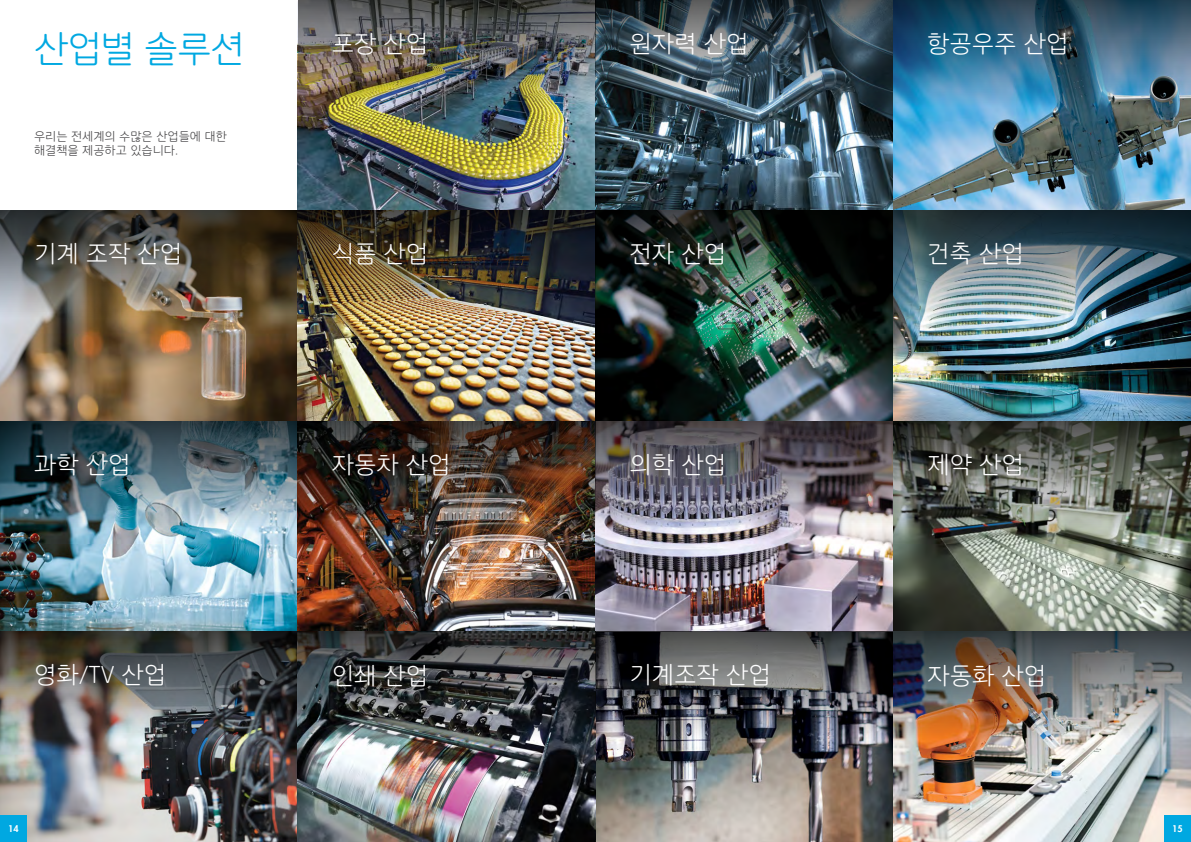
<style>
.page{position:relative;width:1191px;height:842px;background:#fff}
.page>*{position:absolute;margin:0;border:0;box-sizing:border-box;transform-origin:0 0}
.t1{font:37px "TT Gulim L";letter-spacing:-.04em;color:#00a8e1}
.t2{font:24px "TT Gulim L";letter-spacing:-.01em;color:#fff}
.t3{font:12px/14px "TT Gulim L";letter-spacing:-.01em;color:#414042}
.t4{font:800 9px "Futura Std";color:#fff}
</style>
<div class="page">
<img style="left:595px;top:749px;width:298px;height:93px">
<img style="left:298px;top:118px;width:297px;height:92px">
<img style="left:595px;top:118px;width:298px;height:92px">
<img style="left:893px;top:118px;width:298px;height:92px">
<img style="left:0;top:328px;width:298px;height:93px">
<img style="left:0;top:539px;width:298px;height:92px">
<img style="left:0;top:749px;width:298px;height:93px">
<img style="left:298px;top:328px;width:297px;height:93px">
<img style="left:595px;top:328px;width:298px;height:93px">
<img style="left:893px;top:328px;width:298px;height:93px">
<img style="left:298px;top:539px;width:297px;height:92px">
<img style="left:595px;top:539px;width:298px;height:92px">
<svg style="left:893px;top:539px;width:298px;height:92px"></svg>
<img style="left:298px;top:749px;width:297px;height:93px">
<img style="left:893px;top:749px;width:298px;height:93px">
<img style="left:298px;top:0;width:297px;height:118px">
<svg style="left:595px;top:0;width:298px;height:118px"></svg>
<img style="left:893px;top:0;width:298px;height:118px">
<img style="left:0;top:210px;width:298px;height:118px">
<img style="left:0;top:421px;width:298px;height:118px">
<img style="left:0;top:631px;width:298px;height:118px">
<img style="left:298px;top:210px;width:297px;height:118px">
<img style="left:595px;top:210px;width:298px;height:118px">
<img style="left:893px;top:210px;width:298px;height:118px">
<img style="left:298px;top:421px;width:297px;height:118px">
<img style="left:595px;top:421px;width:298px;height:118px">
<svg style="left:893px;top:421px;width:298px;height:118px"></svg>
<img style="left:298px;top:631px;width:297px;height:118px">
<img style="left:595px;top:631px;width:298px;height:118px">
<img style="left:893px;top:631px;width:298px;height:118px">
<div style="left:1164px;top:815px;width:27px;height:27px;background:#00a8e1"></div>
<div style="left:0;top:815px;width:27px;height:27px;background:#00a8e1"></div>
<h1 class="t1" style="left:34px;top:30px;width:213px">산업별 솔루션</h1>
<p class="t2" style="left:332px;top:32px;width:98px">포장 산업</p>
<p class="t2" style="left:629px;top:32px;width:120px">원자력 산업</p>
<p class="t2" style="left:927px;top:32px;width:143px">항공우주 산업</p>
<p class="t3" style="left:34px;top:130px;width:194px">우리는 전세계의 수많은 산업들에 대한 해결책을 제공하고 있습니다.</p>
<p class="t2" style="left:34px;top:242px;width:150px">기계 조작 산업</p>
<p class="t2" style="left:332px;top:242px;width:98px">식품 산업</p>
<p class="t2" style="left:629px;top:242px;width:98px">전자 산업</p>
<p class="t2" style="left:927px;top:242px;width:98px">건축 산업</p>
<p class="t2" style="left:34px;top:453px;width:98px">과학 산업</p>
<p class="t2" style="left:332px;top:453px;width:120px">자동차 산업</p>
<p class="t2" style="left:629px;top:452px;width:98px">의학 산업</p>
<p class="t2" style="left:927px;top:453px;width:98px">제약 산업</p>
<p class="t2" style="left:34px;top:663px;width:134px">영화/TV 산업</p>
<p class="t2" style="left:332px;top:663px;width:98px">인쇄 산업</p>
<p class="t2" style="left:629px;top:663px;width:143px">기계조작 산업</p>
<p class="t2" style="left:927px;top:663px;width:120px">자동화 산업</p>
<p class="t4" style="left:8px;top:823px;width:12px">14</p>
<p class="t4" style="left:1172px;top:823px;width:12px">15</p>
</div>
